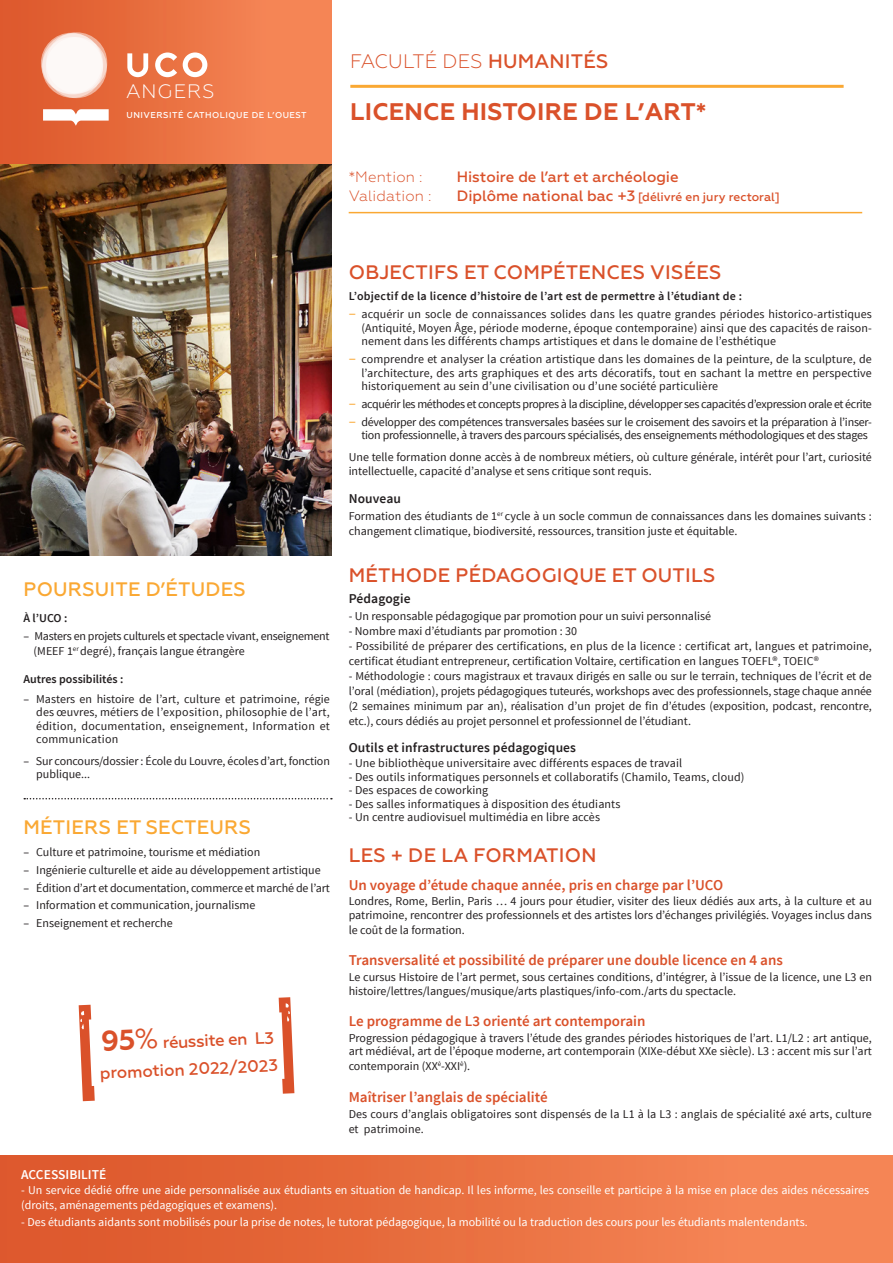
<style>
.page{position:relative;width:893px;height:1263px;background:#fff}
.page>*{position:absolute;margin:0;border:0;box-sizing:border-box;transform-origin:0 0}
.t1{font:700 24px "Geometria";letter-spacing:.01em;color:#da512a}
.t2{font:500 19.5px "Geometria";letter-spacing:.01em;color:#da512a}
.t3{font:500 19.5px "Geometria";letter-spacing:.01em;color:#faa833}
.t4{font:300 19.5px "Geometria";letter-spacing:.01em;color:#da512a}
.t5{font:300 19.5px "Geometria";letter-spacing:.05em;color:#fff}
.t6{font:500 16.5px/28px "Geometria";color:#da512a;text-align:right}
.t7{font:600 15px "Source Sans Pro";color:#da512a}
.t8{font:500 15px "Geometria";color:#da512a}
.t9{font:300 15px "Geometria";letter-spacing:.01em;color:#da512a}
.t10{font:600 13.5px "Source Sans Pro";letter-spacing:.01em;color:#231f20}
.t11{font:600 13.5px "Source Sans Pro";color:#fff}
.t12{font:12px/13.5px "Source Sans Pro";color:#231f20}
.t13{font:12px/15px "Source Sans Pro";color:#fff}
.t14{font:12px/13.5px "Source Sans Pro";letter-spacing:-.02em;color:#231f20}
.t15{font:12px "Source Sans Pro";letter-spacing:-.03em;color:#231f20}
.t16{font:600 12px "Source Sans Pro";letter-spacing:.02em;color:#231f20}
.t17{font:500 12px "Geometria";color:#da512a}
.t18{font:600 12px "Source Sans Pro";color:#231f20}
.t19{font:500 8.55px "Geometria";letter-spacing:.055em;color:#fff}
.s1{font-weight:500}
.s2{font-size:15px}
.s3{font-size:15px;color:#faa833}
</style>
<div class="page">
<div style="left:0;top:0;width:332px;height:166px;background:linear-gradient(to right,#da572b,#f68a5a)"></div>
<svg style="left:46px;top:32px;width:61px;height:61px"></svg>
<svg style="left:42px;top:33px;width:61px;height:62px"></svg>
<svg style="left:46px;top:37px;width:61px;height:61px"></svg>
<svg style="left:43px;top:109px;width:66px;height:17px"></svg>
<svg style="left:127px;top:53px;width:21px;height:24px"></svg>
<svg style="left:183px;top:52px;width:24px;height:25px"></svg>
<svg style="left:155px;top:52px;width:22px;height:25px"></svg>
<hr style="left:349px;top:212px;width:513px;height:1px;background:#faa833">
<hr style="left:350px;top:85px;width:494px;height:3px;background:#faa833">
<img style="left:0;top:165px;width:332px;height:391px">
<svg style="left:24px;top:798px;width:308px;height:1px"></svg>
<div style="left:0;top:1155px;width:893px;height:108px;background:linear-gradient(to right,#db5529,#f88a5a)"></div>
<svg style="left:79px;top:1005px;width:16px;height:96px"></svg>
<svg style="left:279px;top:997px;width:15px;height:97px"></svg>
<h2 class="t5" style="left:126px;top:80px;width:90px">ANGERS</h2>
<p class="t19" style="left:127px;top:110px;width:182px">UNIVERSITÉ CATHOLIQUE DE L’OUEST</p>
<h2 class="t4" style="left:350px;top:50px;width:260px">FACULTÉ DES <span class="s1">HUMANITÉS</span></h2>
<h1 class="t1" style="left:350px;top:97px;width:358px">LICENCE HISTOIRE DE L’ART*</h1>
<p class="t9" style="left:349px;top:168px;width:75px">*Mention :</p>
<p class="t8" style="left:457px;top:168px;width:223px">Histoire de l’art et archéologie</p>
<p class="t9" style="left:349px;top:187px;width:84px">Validation :</p>
<p class="t17" style="left:457px;top:190px;width:325px"><span class="s2">Diplôme national bac +3</span> [délivré en jury rectoral]</p>
<h2 class="t3" style="left:24px;top:577px;width:224px">POURSUITE D’ÉTUDES</h2>
<p class="t16" style="left:23px;top:610px;width:45px">À l’UCO :</p>
<p class="t14" style="left:34px;top:628px;width:297px;line-height:15px;text-indent:-10px">– Masters en projets culturels et spectacle vivant, enseignement (MEEF 1<sup>er</sup> degré), français langue étrangère</p>
<p class="t18" style="left:23px;top:671px;width:102px">Autres possibilités :</p>
<p class="t12" style="left:36px;top:692px;width:295px;text-align:justify;text-indent:-13px">– Masters en histoire de l’art, culture et patrimoine, régie des œuvres, métiers de l’exposition, philosophie de l’art, édition, documentation, enseignement, Information et communication</p>
<p class="t12" style="left:36px;top:754px;width:295px;text-indent:-13px">– Sur concours/dossier : École du Louvre, écoles d’art, fonction publique...</p>
<h2 class="t3" style="left:24px;top:816px;width:229px">MÉTIERS ET SECTEURS</h2>
<p class="t12" style="left:23px;top:845px;width:238px">– Culture et patrimoine, tourisme et médiation</p>
<p class="t12" style="left:23px;top:863px;width:299px">– Ingénierie culturelle et aide au développement artistique</p>
<p class="t12" style="left:23px;top:881px;width:308px">– Édition d’art et documentation, commerce et marché de l’art</p>
<p class="t12" style="left:23px;top:899px;width:233px">– Information et communication, journalisme</p>
<p class="t12" style="left:23px;top:916px;width:151px">– Enseignement et recherche</p>
<h3 class="t6" style="left:98px;top:1030px;width:180px;rotate:-2deg">réussite en L3 promotion 2022/2023</h3>
<h2 class="t2" style="left:349px;top:261px;width:374px">OBJECTIFS ET COMPÉTENCES VISÉES</h2>
<p class="t16" style="left:349px;top:288px;width:395px">L’objectif de la licence d’histoire de l’art est de permettre à l’étudiant de :</p>
<p class="t12" style="left:361px;top:308px;width:512px;text-align:justify;text-indent:-13px"><span class="s3">–</span> acquérir un socle de connaissances solides dans les quatre grandes périodes historico-artistiques (Antiquité, Moyen Âge, période moderne, époque contemporaine) ainsi que des capacités de raison&shy;nement dans les différents champs artistiques et dans le domaine de l’esthétique</p>
<p class="t12" style="left:361px;top:353px;width:512px;text-align:justify;text-indent:-13px"><span class="s3">–</span> comprendre et analyser la création artistique dans les domaines de la peinture, de la sculpture, de l’architecture, des arts graphiques et des arts décoratifs, tout en sachant la mettre en perspective historiquement au sein d’une civilisation ou d’une société particulière</p>
<p class="t15" style="left:349px;top:396px;width:525px"><span class="s3">–</span> acquérir les méthodes et concepts propres à la discipline, développer ses capacités d’expression orale et écrite</p>
<p class="t14" style="left:361px;top:415px;width:512px;text-indent:-13px"><span class="s3">–</span> développer des compétences transversales basées sur le croisement des savoirs et la préparation à l’inser&shy;tion professionnelle, à travers des parcours spécialisés, des enseignements méthodologiques et des stages</p>
<p class="t12" style="left:349px;top:451px;width:525px">Une telle formation donne accès à de nombreux métiers, où culture générale, intérêt pour l’art, curiosité intellectuelle, capacité d’analyse et sens critique sont requis.</p>
<p class="t10" style="left:349px;top:490px;width:54px">Nouveau</p>
<p class="t12" style="left:349px;top:509px;width:525px;line-height:15px">Formation des étudiants de 1<sup>er</sup> cycle à un socle commun de connaissances dans les domaines suivants : changement climatique, biodiversité, ressources, transition juste et équitable.</p>
<h2 class="t2" style="left:349px;top:564px;width:368px">MÉTHODE PÉDAGOGIQUE ET OUTILS</h2>
<p class="t10" style="left:349px;top:589px;width:63px">Pédagogie</p>
<p class="t12" style="left:349px;top:609px;width:364px">- Un responsable pédagogique par promotion pour un suivi personnalisé</p>
<p class="t12" style="left:349px;top:624px;width:230px">- Nombre maxi d’étudiants par promotion : 30</p>
<p class="t12" style="left:349px;top:638px;width:525px;line-height:15px">- Possibilité de préparer des certifications, en plus de la licence : certificat art, langues et patrimoine, certificat étudiant entrepreneur, certification Voltaire, certification en langues TOEFL®, TOEIC®</p>
<p class="t12" style="left:349px;top:668px;width:525px;line-height:15px;text-align:justify">- Méthodologie : cours magistraux et travaux dirigés en salle ou sur le terrain, techniques de l’écrit et de l’oral (médiation), projets pédagogiques tuteurés, workshops avec des professionnels, stage chaque année (2 semaines minimum par an), réalisation d’un projet de fin d’études (exposition, podcast, rencontre, etc.), cours dédiés au projet personnel et professionnel de l’étudiant.</p>
<p class="t10" style="left:349px;top:739px;width:229px">Outils et infrastructures pédagogiques</p>
<p class="t12" style="left:349px;top:757px;width:335px">- Une bibliothèque universitaire avec différents espaces de travail</p>
<p class="t12" style="left:349px;top:770px;width:397px">- Des outils informatiques personnels et collaboratifs (Chamilo, Teams, cloud)</p>
<p class="t12" style="left:349px;top:784px;width:141px">- Des espaces de coworking</p>
<p class="t12" style="left:349px;top:797px;width:273px">- Des salles informatiques à disposition des étudiants</p>
<p class="t12" style="left:349px;top:811px;width:253px">- Un centre audiovisuel multimédia en libre accès</p>
<h2 class="t2" style="left:349px;top:843px;width:249px">LES + DE LA FORMATION</h2>
<p class="t7" style="left:349px;top:875px;width:376px">Un voyage d’étude chaque année, pris en charge par l’UCO</p>
<p class="t12" style="left:349px;top:895px;width:525px">Londres, Rome, Berlin, Paris … 4 jours pour étudier, visiter des lieux dédiés aux arts, à la culture et au patrimoine, rencontrer des professionnels et des artistes lors d’échanges privilégiés. Voyages inclus dans</p>
<p class="t12" style="left:349px;top:923px;width:118px">le coût de la formation.</p>
<p class="t7" style="left:349px;top:951px;width:436px">Transversalité et possibilité de préparer une double licence en 4 ans</p>
<p class="t12" style="left:349px;top:970px;width:525px">Le cursus Histoire de l’art permet, sous certaines conditions, d’intégrer, à l’issue de la licence, une L3 en histoire/lettres/langues/musique/arts plastiques/info-com./arts du spectacle.</p>
<p class="t7" style="left:349px;top:1012px;width:298px">Le programme de L3 orienté art contemporain</p>
<p class="t12" style="left:349px;top:1031px;width:525px">Progression pédagogique à travers l’étude des grandes périodes historiques de l’art. L1/L2 : art antique, art médiéval, art de l’époque moderne, art contemporain (XIXe-début XXe siècle). L3 : accent mis sur l’art</p>
<p class="t12" style="left:349px;top:1060px;width:123px">contemporain (XX<sup>è</sup>-XXI<sup>è</sup>).</p>
<p class="t7" style="left:349px;top:1087px;width:200px">Maîtriser l’anglais de spécialité</p>
<p class="t12" style="left:349px;top:1106px;width:525px;line-height:15px">Des cours d’anglais obligatoires sont dispensés de la L1 à la L3 : anglais de spécialité axé arts, culture et patrimoine.</p>
<p class="t11" style="left:21px;top:1166px;width:87px">ACCESSIBILITÉ</p>
<p class="t13" style="left:21px;top:1182px;width:849px">- Un service dédié offre une aide personnalisée aux étudiants en situation de handicap. Il les informe, les conseille et participe à la mise en place des aides nécessaires (droits, aménagements pédagogiques et examens).</p>
<p class="t13" style="left:21px;top:1215px;width:788px">- Des étudiants aidants sont mobilisés pour la prise de notes, le tutorat pédagogique, la mobilité ou la traduction des cours pour les étudiants malentendants.</p>
</div>
